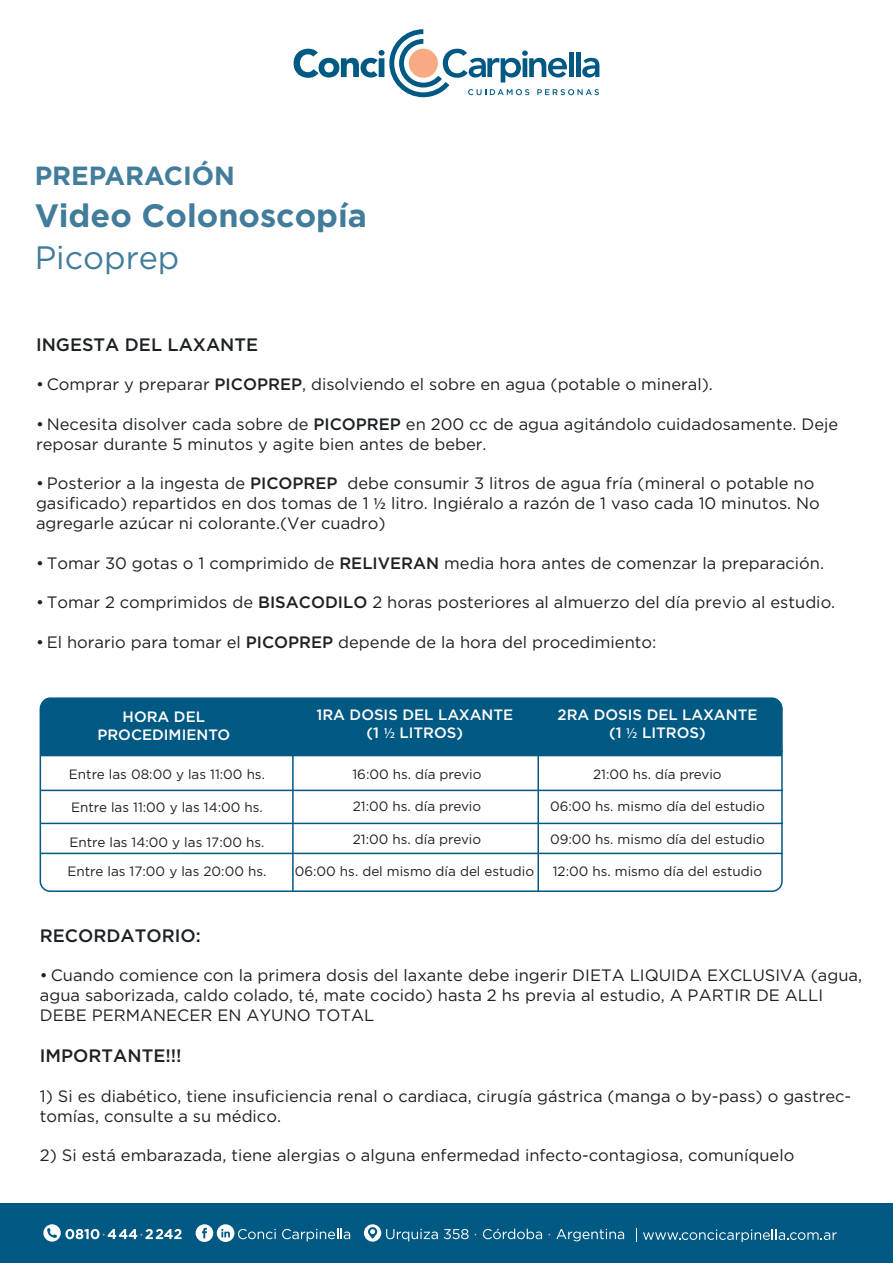
<style>
.page{position:relative;width:893px;height:1263px;background:#fff}
.page>*{position:absolute;margin:0;border:0;box-sizing:border-box;transform-origin:0 0}
.t1{font:700 32.4px "Gotham";color:#125c83}
.t2{font:32.4px "Gotham";color:#125c83}
.t3{font:700 26.25px "Gotham";color:#135d84}
.t4{font:500 18px "Gotham";color:#1d2124}
.t5{font:16.5px/19.8px "Gotham";color:#1d2124}
.t6{font:500 15px/18px "Gotham";color:#fff;text-align:center}
.t7{font:13.5px/29px "Gotham";color:#231f20}
.s1{font-weight:500}
.s2{font-family:"Myriad Pro"}
.s3{font-family:"Myriad Pro";font-weight:400}
</style>
<div class="page">
<svg style="left:294px;top:29px;width:305px;height:68px"></svg>
<div style="left:0;top:1203px;width:893px;height:60px;background:#005983"></div>
<svg style="left:282px;top:1229px;width:68px;height:12px"></svg>
<svg style="left:386px;top:1229px;width:52px;height:12px"></svg>
<svg style="left:444px;top:1229px;width:25px;height:10px"></svg>
<svg style="left:483px;top:1228px;width:59px;height:11px"></svg>
<svg style="left:556px;top:1229px;width:68px;height:12px"></svg>
<svg style="left:43px;top:1224px;width:139px;height:17px"></svg>
<svg style="left:636px;top:1228px;width:1px;height:13px"></svg>
<svg style="left:643px;top:1229px;width:194px;height:13px"></svg>
<div style="left:364px;top:1224px;width:17px;height:17px;background:#fff;border-radius:50%"></div>
<svg style="left:368px;top:1227px;width:9px;height:12px"></svg>
<svg style="left:196px;top:1224px;width:80px;height:18px"></svg>
<div style="left:40px;top:697px;width:740px;height:59px;background:#005983"></div>
<div style="left:40px;top:698px;width:743px;height:194px;border:2px solid #005983;border-radius:10px"></div>
<hr style="left:40px;top:751px;width:743px;height:1px;background:#005983">
<hr style="left:292px;top:699px;width:2px;height:192px;background:#005983">
<hr style="left:537px;top:699px;width:2px;height:192px;background:#005983">
<hr style="left:40px;top:790px;width:743px;height:1px;background:#005983">
<hr style="left:40px;top:823px;width:743px;height:1px;background:#005983">
<hr style="left:40px;top:853px;width:743px;height:1px;background:#005983">
<h2 class="t3" style="left:35px;top:161px;width:202px">PREPARACIÓN</h2>
<h1 class="t1" style="left:35px;top:197px;width:334px">Video Colonoscopía</h1>
<h1 class="t2" style="left:35px;top:240px;width:146px">Picoprep</h1>
<p class="t4" style="left:36px;top:334px;width:224px">INGESTA DEL LAXANTE</p>
<p class="t5" style="left:36px;top:374px;width:678px">• Comprar y preparar <span class="s1">PICOPREP</span>, disolviendo el sobre en agua (potable o mineral).</p>
<p class="t5" style="left:36px;top:414px;width:804px">• Necesita disolver cada sobre de <span class="s1">PICOPREP</span> en 200 cc de agua agitándolo cuidadosamente. Deje reposar durante 5 minutos y agite bien antes de beber.</p>
<p class="t5" style="left:36px;top:473px;width:785px">• Posterior a la ingesta de <span class="s1">PICOPREP</span> debe consumir 3 litros de agua fría (mineral o potable no gasificado) repartidos en dos tomas de 1 <span class="s2">½</span> litro. Ingiéralo a razón de 1 vaso cada 10 minutos. No agregarle azúcar ni colorante.(Ver cuadro)</p>
<p class="t5" style="left:36px;top:552px;width:790px">• Tomar 30 gotas o 1 comprimido de <span class="s1">RELIVERAN</span> media hora antes de comenzar la preparación.</p>
<p class="t5" style="left:36px;top:592px;width:801px">• Tomar 2 comprimidos de <span class="s1">BISACODILO</span> 2 horas posteriores al almuerzo del día previo al estudio.</p>
<p class="t5" style="left:36px;top:632px;width:622px">• El horario para tomar el <span class="s1">PICOPREP</span> depende de la hora del procedimiento:</p>
<p class="t6" style="left:97px;top:708px;width:134px">HORA DEL<br>PROCEDIMIENTO</p>
<p class="t6" style="left:316px;top:705px;width:198px">1RA DOSIS DEL LAXANTE (1 <span class="s3">½</span> LITROS)</p>
<p class="t6" style="left:557px;top:705px;width:201px">2RA DOSIS DEL LAXANTE (1 <span class="s3">½</span> LITROS)</p>
<p class="t7" style="left:69px;top:760px;width:198px">Entre las 08:00 y las 11:00 hs.</p>
<p class="t7" style="left:352px;top:760px;width:131px">16:00 hs. día previo</p>
<p class="t7" style="left:353px;top:791px;width:130px">21:00 hs. día previo</p>
<p class="t7" style="left:353px;top:824px;width:130px">21:00 hs. día previo</p>
<p class="t7" style="left:295px;top:857px;width:241px">06:00 hs. del mismo día del estudio</p>
<p class="t7" style="left:593px;top:760px;width:130px">21:00 hs. día previo</p>
<p class="t7" style="left:550px;top:791px;width:216px">06:00 hs. mismo día del estudio</p>
<p class="t7" style="left:550px;top:824px;width:216px">09:00 hs. mismo día del estudio</p>
<p class="t7" style="left:553px;top:857px;width:211px">12:00 hs. mismo día del estudio</p>
<p class="t7" style="left:71px;top:793px;width:193px">Entre las 11:00 y las 14:00 hs.</p>
<p class="t7" style="left:67px;top:828px;width:200px">Entre las 14:00 y las 17:00 hs.<br>Entre las 17:00 y las 20:00 hs.</p>
<p class="t4" style="left:40px;top:925px;width:162px">RECORDATORIO:</p>
<p class="t5" style="left:40px;top:965px;width:824px">• Cuando comience con la primera dosis del laxante debe ingerir DIETA LIQUIDA EXCLUSIVA (agua, agua saborizada, caldo colado, té, mate cocido) hasta 2 hs previa al estudio, A PARTIR DE ALLI<br>DEBE PERMANECER EN AYUNO TOTAL</p>
<p class="t4" style="left:40px;top:1046px;width:143px">IMPORTANTE!!!</p>
<p class="t5" style="left:40px;top:1086px;width:813px">1) Si es diabético, tiene insuficiencia renal o cardiaca, cirugía gástrica (manga o by-pass) o gastrec&shy;tomías, consulte a su médico.</p>
<p class="t5" style="left:40px;top:1145px;width:756px">2) Si está embarazada, tiene alergias o alguna enfermedad infecto-contagiosa, comuníquelo</p>
</div>
